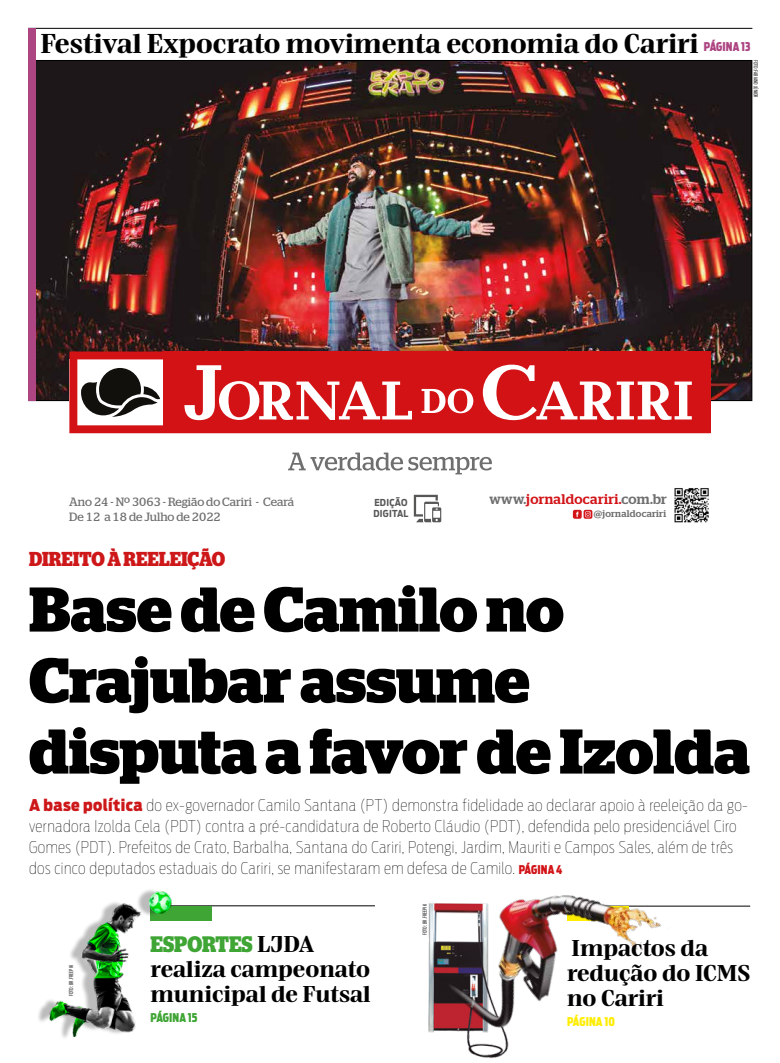
<style>
.page{position:relative;width:780px;height:1063px;background:#fff}
.page>*{position:absolute;margin:0;border:0;box-sizing:border-box;transform-origin:0 0}
.t1{font:700 63px/71px "Stag";color:#000}
.t2{font:800 25.4px "Bridge Head";color:#000;scale:1.22 1}
.t3{font:700 22.4px "Stag";color:#3fa535;scale:.89 1}
.t4{font:800 21.3px/25px "Bridge Head";color:#000;scale:1.22 1}
.t5{font:700 20.2px "Stag";color:#cd1719;scale:.89 1}
.t6{font:100 16px/21px "Antenna Cond";letter-spacing:.025em;color:#000}
.t7{font:500 14px "Stag";letter-spacing:.025em;color:#d21418}
.t8{font:12px "Stag";color:#706f6f}
.t9{font:900 12px "Antenna Extra Cond";letter-spacing:.01em;color:#3fa535}
.t10{font:900 12px "Antenna Extra Cond";letter-spacing:.01em;color:#ffed00}
.t11{font:500 9.7px "Stag";letter-spacing:.025em;color:#706f6f}
.t12{font:700 9.6px/11.5px "Antenna Cond";letter-spacing:.025em;color:#575756}
.t13{font:300 5.3px "Antenna Extra Cond";letter-spacing:.01em;color:#000}
.s1{font-family:"Antenna Extra Cond";font-weight:900;font-size:12px;color:#ad4582}
.s2{color:#706f6f}
.s3{font-weight:900;color:#cd1719}
.s4{font-family:"Antenna Extra Cond";font-weight:900;font-size:12px;color:#d21418}
.s5{font-family:"Bridge Head";font-weight:800;font-size:21.3px;color:#000}
</style>
<div class="page">
<hr style="left:28px;top:28px;width:724px;height:1px;background:#000">
<img style="left:36px;top:62px;width:714px;height:337px">
<img style="left:674px;top:488px;width:35px;height:35px">
<svg style="left:573px;top:510px;width:8px;height:9px"></svg>
<svg style="left:583px;top:510px;width:9px;height:9px"></svg>
<svg style="left:585px;top:511px;width:6px;height:6px"></svg>
<svg style="left:414px;top:495px;width:27px;height:27px"></svg>
<svg style="left:69px;top:352px;width:641px;height:81px;background:#d62528"></svg>
<svg style="left:184px;top:365px;width:228px;height:55px"></svg>
<svg style="left:421px;top:389px;width:52px;height:24px"></svg>
<svg style="left:480px;top:365px;width:211px;height:55px"></svg>
<svg style="left:81px;top:368px;width:79px;height:49px"></svg>
<svg style="left:288px;top:453px;width:204px;height:21px"></svg>
<div style="left:28px;top:28px;width:8px;height:373px;background:#ad4582"></div>
<hr style="left:150px;top:906px;width:225px;height:1px;background:#000">
<div style="left:150px;top:906px;width:62px;height:14px;background:#3fa535"></div>
<hr style="left:567px;top:906px;width:183px;height:1px;background:#000">
<img style="left:41px;top:891px;width:136px;height:145px">
<img style="left:428px;top:895px;width:258px;height:164px">
<h2 class="t2" style="left:41px;top:26px;width:583px">Festival Expocrato movimenta economia do Cariri <span class="s1">PÁGINA 13</span></h2>
<p class="t13" style="left:758px;top:60px;width:39px;rotate:90deg">FOTO: FABIANO JÚNIOR</p>
<p class="t8" style="left:69px;top:495px;width:226px">Ano 24 - Nº 3063 - Região do Cariri - Ceará</p>
<p class="t7" style="left:489px;top:491px;width:179px"><span class="s2">www.</span>jornaldocariri.<span class="s2">com.br</span></p>
<p class="t8" style="left:69px;top:510px;width:153px">De 12 a 18 de Julho de 2022</p>
<p class="t11" style="left:594px;top:508px;width:74px">@jornaldocariri</p>
<p class="t12" style="left:373px;top:497px;width:36px">EDIÇÃO<br>DIGITAL</p>
<p class="t5" style="left:29px;top:547px;width:222px">DIREITO À REELEIÇÃO</p>
<h1 class="t1" style="left:29px;top:574px;width:722px">Base de Camilo no<br>Crajubar assume disputa a favor de Izolda</h1>
<p class="t6" style="left:29px;top:795px;width:720px"><span class="s3">A base política</span> do ex-governador Camilo Santana (PT) demonstra fidelidade ao declarar apoio à reeleição da go&shy;vernadora Izolda Cela (PDT) contra a pré-candidatura de Roberto Cláudio (PDT), defendida pelo presidenciável Ciro Gomes (PDT). Prefeitos de Crato, Barbalha, Santana do Cariri, Potengi, Jardim, Mauriti e Campos Sales, além de três dos cinco deputados estaduais do Cariri, se manifestaram em defesa de Camilo. <span class="s4">PÁGINA 4</span></p>
<p class="t13" style="left:68px;top:996px;width:32px;rotate:-90deg">FOTO: BR.FREEPIK</p>
<h3 class="t3" style="left:150px;top:931px;width:185px">ESPORTES <span class="s5">LJDA</span></h3>
<h3 class="t4" style="left:150px;top:956px;width:182px">realiza campeonato municipal de Futsal</h3>
<p class="t9" style="left:150px;top:1011px;width:48px">PÁGINA 15</p>
<p class="t13" style="left:422px;top:935px;width:32px;rotate:-90deg">FOTO: BR.FREEPIK</p>
<h3 class="t4" style="left:567px;top:935px;width:152px">Impactos da redução do ICMS no Cariri</h3>
<p class="t10" style="left:567px;top:1014px;width:49px">PÁGINA 10</p>
</div>
